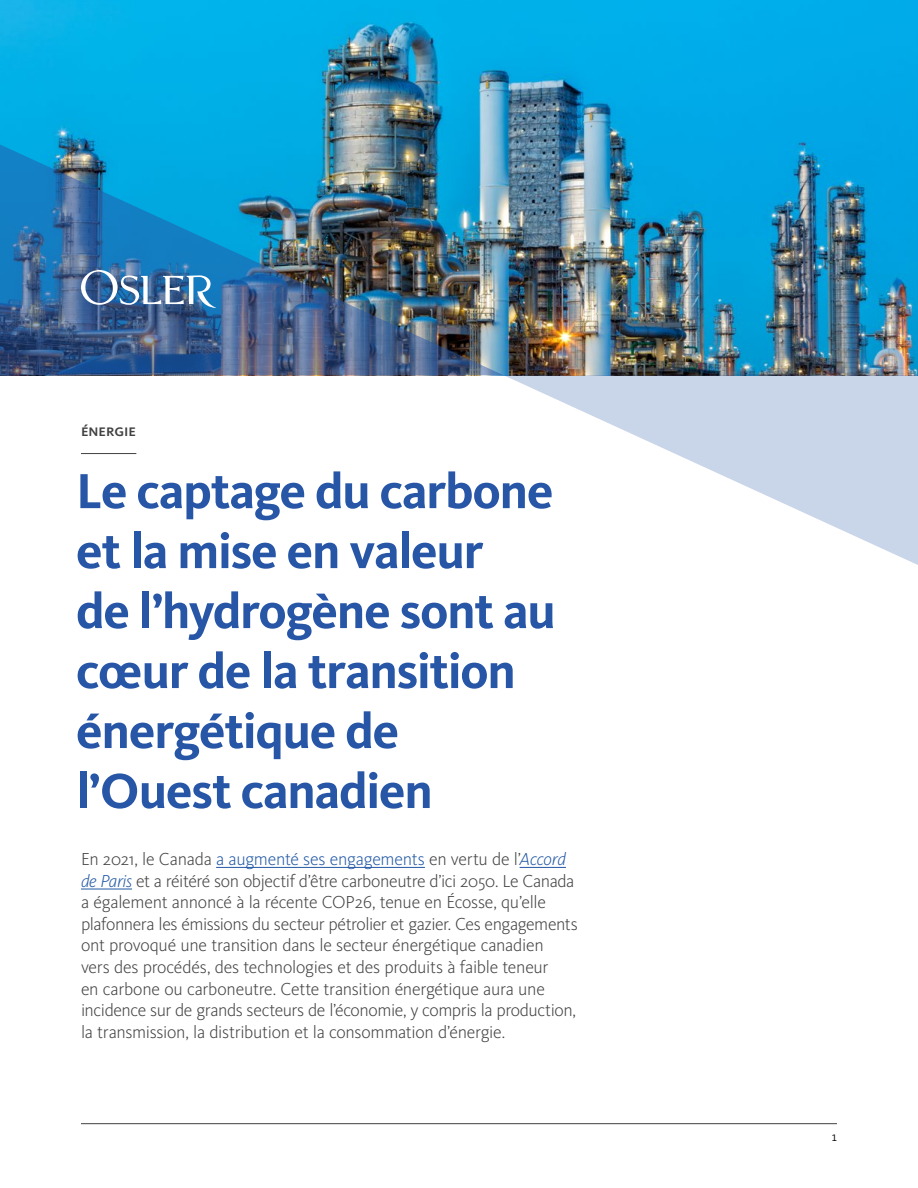
<style>
.page{position:relative;width:918px;height:1188px;background:#fff}
.page>*{position:absolute;margin:0;border:0;box-sizing:border-box;transform-origin:0 0}
.t1{font:700 51px/60px "Kievit Pro";letter-spacing:-.025em;color:#2756a7}
.t2{font:300 18px/21.6px "Kievit Pro";letter-spacing:-.02em;color:#414141}
.t3{font:500 16.5px "Kievit Pro";letter-spacing:-.005em;color:#414141}
.t4{font:9.75px "Kievit Pro";color:#000}
.s1{color:#2258a4}
.s2{font-style:italic;color:#2258a4}
</style>
<div class="page">
<img style="left:0;top:0;width:918px;height:375px">
<img style="left:0;top:138px;width:504px;height:237px">
<svg style="left:504px;top:375px;width:414px;height:190px"></svg>
<hr style="left:81px;top:1123px;width:756px;height:1px;background:#414141">
<hr style="left:81px;top:453px;width:55px;height:1px;background:#414141">
<hr style="left:216px;top:867px;width:209px;height:1px;background:#2258a4">
<hr style="left:520px;top:867px;width:46px;height:1px;background:#2258a4">
<hr style="left:81px;top:889px;width:51px;height:1px;background:#2258a4">
<img style="left:81px;top:270px;width:135px;height:38px">
<p class="t3" style="left:81px;top:420px;width:57px">énergie</p>
<h1 class="t1" style="left:76px;top:461px;width:481px">Le captage du carbone et la mise en valeur<br>de l’hydrogène sont au cœur de la transition énergétique de l’Ouest canadien</h1>
<p class="t2" style="left:81px;top:848px;width:498px">En 2021, le Canada <span class="s1">a augmenté ses engagements</span> en vertu de l’<span class="s2">Accord de Paris</span> et a réitéré son objectif d’être carboneutre d’ici 2050. Le Canada a également annoncé à la récente COP26, tenue en Écosse, qu’elle plafonnera les émissions du secteur pétrolier et gazier. Ces engagements ont provoqué une transition dans le secteur énergétique canadien<br>vers des procédés, des technologies et des produits à faible teneur<br>en carbone ou carboneutre. Cette transition énergétique aura une incidence sur de grands secteurs de l’économie, y compris la production, la transmission, la distribution et la consommation d’énergie.</p>
<p class="t4" style="left:832px;top:1132px;width:7px">1</p>
</div>
